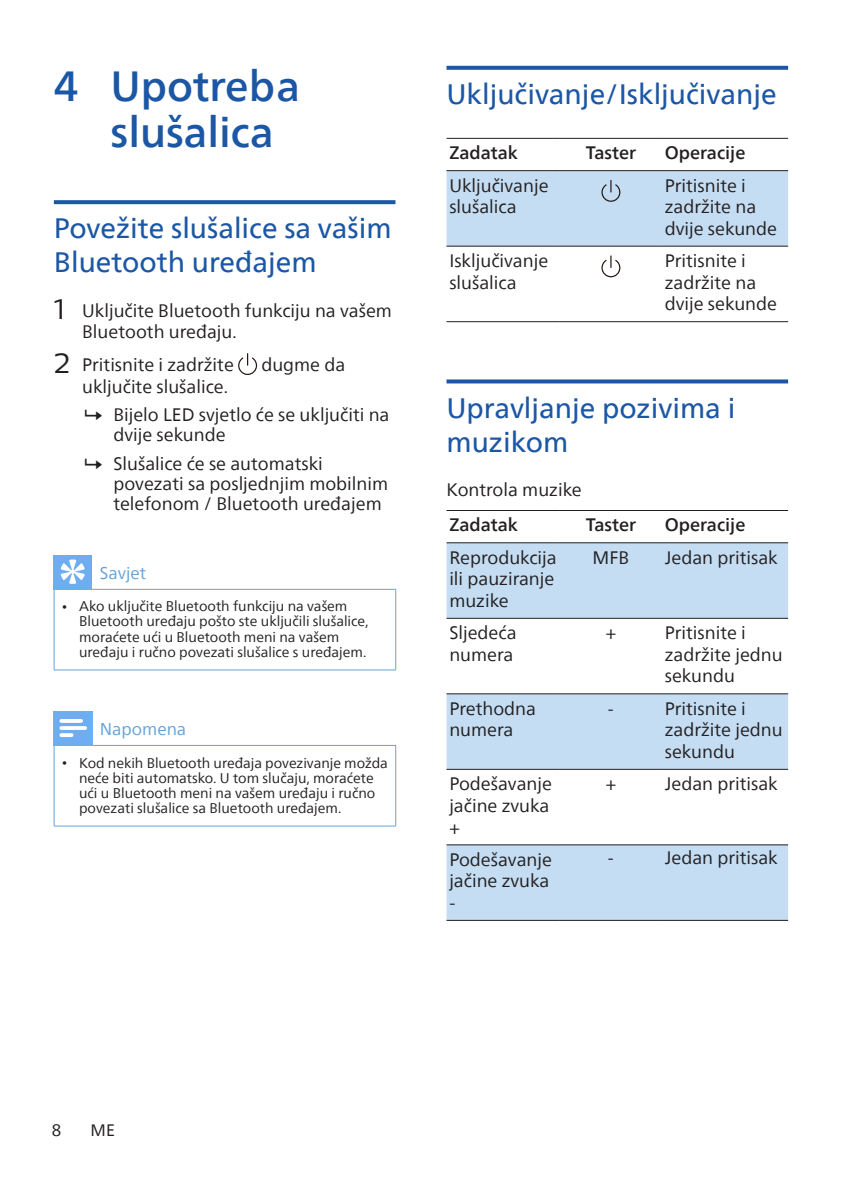
<style>
.page{position:relative;width:842px;height:1191px;background:#fff}
.page>*{position:absolute;margin:0;border:0;box-sizing:border-box;transform-origin:0 0}
.t1{font:500 42px/46px "Neue Frutiger World";color:#1c57a5}
.heading2{font:28px/34px "Neue Frutiger World";color:#1c57a5}
.Body{font:18px/21.6px "Neue Frutiger World";color:#231f20}
.Body-2{font:500 18px "Neue Frutiger World";color:#231f20}
.Body-3{font:17px "Neue Frutiger World";color:#66a2d7}
.t2{font:16.4px "Neue Frutiger World";color:#231f20}
.t3{font:14px/15px "Neue Frutiger World";color:#231f20}
.s1{font-family:"Centrale Sans";font-size:28px}
.s2{font-family:"Arial"}
</style>
<div class="page">
<svg style="left:54px;top:200px;width:341px;height:4px"></svg>
<svg style="left:238px;top:353px;width:19px;height:22px"></svg>
<hr style="left:395px;top:589px;width:1px;height:80px;background:#66a2d7">
<hr style="left:54px;top:589px;width:1px;height:80px;background:#66a2d7">
<hr style="left:54px;top:669px;width:38px;height:1px;background:#66a2d7">
<hr style="left:92px;top:669px;width:304px;height:1px;background:#66a2d7">
<hr style="left:92px;top:589px;width:304px;height:1px;background:#66a2d7">
<hr style="left:54px;top:589px;width:38px;height:1px;background:#66a2d7">
<div style="left:54px;top:555px;width:38px;height:34px;background:#6eadf2"></div>
<svg style="left:61px;top:559px;width:24px;height:25px"></svg>
<hr style="left:395px;top:745px;width:1px;height:81px;background:#66a2d7">
<hr style="left:54px;top:745px;width:1px;height:81px;background:#66a2d7">
<hr style="left:54px;top:825px;width:38px;height:1px;background:#66a2d7">
<hr style="left:92px;top:825px;width:304px;height:1px;background:#66a2d7">
<hr style="left:92px;top:745px;width:304px;height:1px;background:#66a2d7">
<hr style="left:54px;top:745px;width:38px;height:1px;background:#66a2d7">
<div style="left:53px;top:711px;width:40px;height:34px;background:#6eadf2"></div>
<svg style="left:60px;top:719px;width:27px;height:18px"></svg>
<svg style="left:446px;top:66px;width:342px;height:4px"></svg>
<svg style="left:446px;top:379px;width:342px;height:4px"></svg>
<hr style="left:446px;top:138px;width:114px;height:1px;background:#231f20">
<hr style="left:560px;top:138px;width:102px;height:1px;background:#231f20">
<hr style="left:662px;top:138px;width:126px;height:1px;background:#231f20">
<hr style="left:446px;top:170px;width:114px;height:1px;background:#231f20">
<hr style="left:560px;top:170px;width:102px;height:1px;background:#231f20">
<hr style="left:662px;top:170px;width:126px;height:1px;background:#231f20">
<hr style="left:446px;top:246px;width:114px;height:1px;background:#231f20">
<hr style="left:560px;top:246px;width:102px;height:1px;background:#231f20">
<hr style="left:662px;top:246px;width:126px;height:1px;background:#231f20">
<hr style="left:446px;top:321px;width:114px;height:1px;background:#231f20">
<hr style="left:560px;top:321px;width:102px;height:1px;background:#231f20">
<hr style="left:662px;top:321px;width:126px;height:1px;background:#231f20">
<div style="left:446px;top:171px;width:342px;height:75px;background:#c4ddf2"></div>
<svg style="left:601px;top:255px;width:19px;height:22px"></svg>
<svg style="left:446px;top:543px;width:342px;height:377px;fill:#c4ddf2"></svg>
<hr style="left:446px;top:510px;width:114px;height:1px;background:#231f20">
<hr style="left:560px;top:510px;width:102px;height:1px;background:#231f20">
<hr style="left:662px;top:510px;width:126px;height:1px;background:#231f20">
<hr style="left:446px;top:542px;width:114px;height:1px;background:#231f20">
<hr style="left:560px;top:542px;width:102px;height:1px;background:#231f20">
<hr style="left:662px;top:542px;width:126px;height:1px;background:#231f20">
<hr style="left:446px;top:618px;width:114px;height:1px;background:#231f20">
<hr style="left:560px;top:618px;width:102px;height:1px;background:#231f20">
<hr style="left:662px;top:618px;width:126px;height:1px;background:#231f20">
<hr style="left:446px;top:693px;width:114px;height:1px;background:#231f20">
<hr style="left:560px;top:693px;width:102px;height:1px;background:#231f20">
<hr style="left:662px;top:693px;width:126px;height:1px;background:#231f20">
<hr style="left:446px;top:769px;width:114px;height:1px;background:#231f20">
<hr style="left:560px;top:769px;width:102px;height:1px;background:#231f20">
<hr style="left:662px;top:769px;width:126px;height:1px;background:#231f20">
<hr style="left:446px;top:844px;width:114px;height:1px;background:#231f20">
<hr style="left:560px;top:844px;width:102px;height:1px;background:#231f20">
<hr style="left:662px;top:844px;width:126px;height:1px;background:#231f20">
<hr style="left:446px;top:920px;width:114px;height:1px;background:#231f20">
<hr style="left:560px;top:920px;width:102px;height:1px;background:#231f20">
<hr style="left:662px;top:920px;width:126px;height:1px;background:#231f20">
<p class="t1" style="left:111px;top:64px;width:191px;text-indent:-57px">4 Upotreba slušalica</p>
<p class="heading2" style="left:54px;top:212px;width:339px">Povežite slušalice sa vašim<br>Bluetooth uređajem</p>
<p class="Body" style="left:82px;top:300px;width:311px;text-indent:-28px"><span class="s1">1</span> Uključite Bluetooth funkciju na vašem<br>Bluetooth uređaju.</p>
<p class="Body" style="left:54px;top:354px;width:182px"><span class="s1">2</span> Pritisnite i zadržite</p>
<p class="Body" style="left:261px;top:354px;width:85px">dugme da</p>
<p class="Body" style="left:82px;top:376px;width:147px">uključite slušalice.</p>
<p class="Body" style="left:113px;top:405px;width:278px;line-height:20px">Bijelo LED svjetlo će se uključiti na dvije sekunde</p>
<p class="Body" style="left:113px;top:454px;width:276px;line-height:20px">Slušalice će se automatski povezati sa posljednjim mobilnim telefonom / Bluetooth uređajem</p>
<p class="Body-3" style="left:100px;top:560px;width:48px">Savjet</p>
<p class="t3" style="left:79px;top:599px;width:291px;text-indent:-17px"><span class="s2">•</span> Ako uključite Bluetooth funkciju na vašem Bluetooth uređaju pošto ste uključili slušalice, moraćete ući u Bluetooth meni na vašem uređaju i ručno povezati slušalice s uređajem.</p>
<p class="Body-3" style="left:100px;top:716px;width:88px">Napomena</p>
<p class="t3" style="left:79px;top:755px;width:310px;text-indent:-17px"><span class="s2">•</span> Kod nekih Bluetooth uređaja povezivanje možda neće biti automatsko. U tom slučaju, moraćete ući u Bluetooth meni na vašem uređaju i ručno povezati slušalice sa Bluetooth uređajem.</p>
<p class="heading2" style="left:446px;top:78px;width:332px">Uključivanje/Isključivanje</p>
<p class="Body-2" style="left:449px;top:138px;width:70px">Zadatak</p>
<p class="Body-2" style="left:586px;top:138px;width:52px">Taster</p>
<p class="Body-2" style="left:665px;top:138px;width:82px">Operacije</p>
<p class="Body" style="left:449px;top:175px;width:101px">Uključivanje slušalica</p>
<p class="Body" style="left:665px;top:175px;width:114px">Pritisnite i zadržite na dvije sekunde</p>
<p class="Body" style="left:449px;top:250px;width:100px">Isključivanje slušalica</p>
<p class="Body" style="left:665px;top:250px;width:114px">Pritisnite i zadržite na dvije sekunde</p>
<p class="heading2" style="left:446px;top:391px;width:290px">Upravljanje pozivima i muzikom</p>
<p class="Body" style="left:446px;top:479px;width:137px">Kontrola muzike</p>
<p class="Body-2" style="left:449px;top:510px;width:70px">Zadatak</p>
<p class="Body-2" style="left:586px;top:510px;width:52px">Taster</p>
<p class="Body-2" style="left:665px;top:510px;width:82px">Operacije</p>
<p class="Body" style="left:449px;top:547px;width:109px">Reprodukcija ili pauziranje muzike</p>
<p class="Body" style="left:593px;top:547px;width:38px">MFB</p>
<p class="Body" style="left:665px;top:547px;width:114px">Jedan pritisak</p>
<p class="Body" style="left:449px;top:622px;width:69px">Sljedeća numera</p>
<p class="Body" style="left:606px;top:622px;width:12px">+</p>
<p class="Body" style="left:665px;top:622px;width:119px">Pritisnite i zadržite jednu sekundu</p>
<p class="Body" style="left:449px;top:698px;width:88px">Prethodna numera</p>
<p class="Body" style="left:608px;top:698px;width:7px">-</p>
<p class="Body" style="left:665px;top:698px;width:119px">Pritisnite i zadržite jednu sekundu</p>
<p class="Body" style="left:449px;top:773px;width:104px">Podešavanje jačine zvuka +</p>
<p class="Body" style="left:606px;top:773px;width:12px">+</p>
<p class="Body" style="left:665px;top:773px;width:114px">Jedan pritisak</p>
<p class="Body" style="left:449px;top:849px;width:104px">Podešavanje jačine zvuka -</p>
<p class="Body" style="left:608px;top:847px;width:7px">-</p>
<p class="Body" style="left:665px;top:847px;width:114px">Jedan pritisak</p>
<p class="t2" style="left:52px;top:1117px;width:11px">8</p>
<p class="t2" style="left:91px;top:1117px;width:26px">ME</p>
</div>
